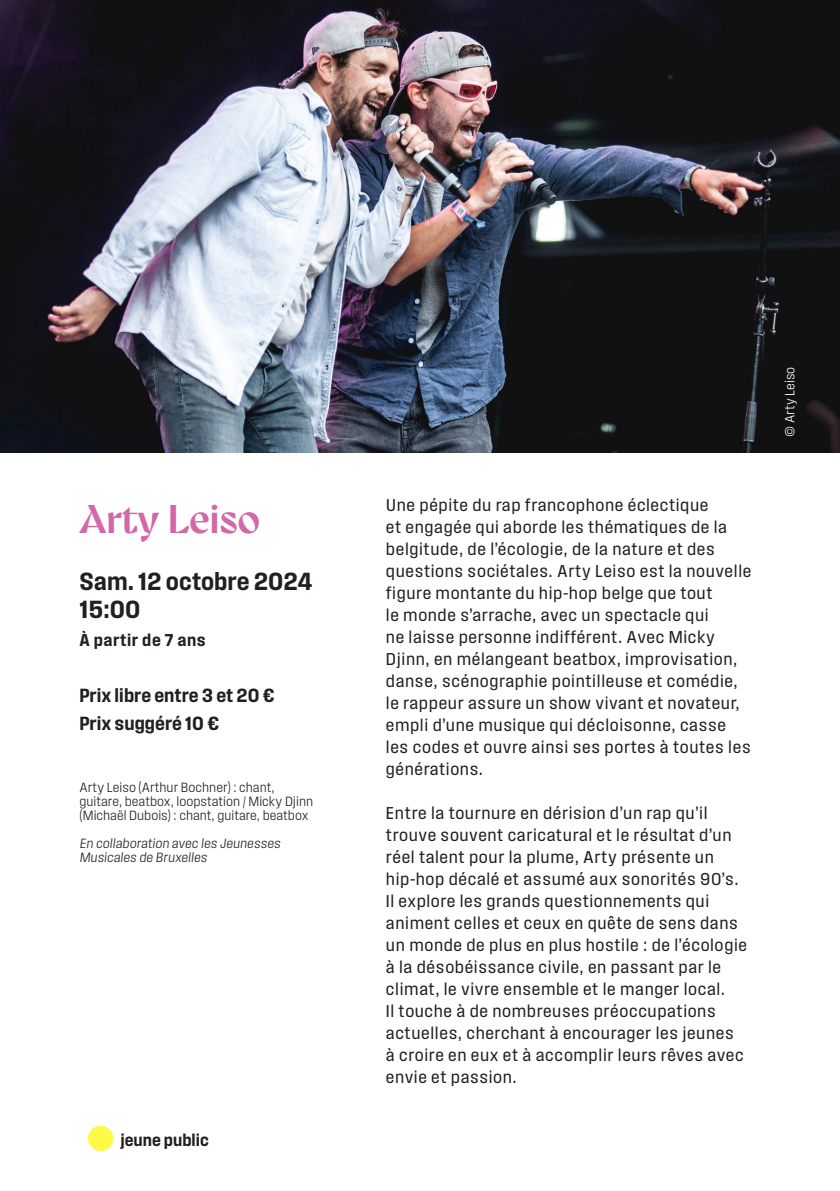
<style>
.page{position:relative;width:840px;height:1191px;background:#fff}
.page>*{position:absolute;margin:0;border:0;box-sizing:border-box;transform-origin:0 0}
.t1{font:300 40px "Gyst Variable Roman";color:#d268a8}
.t2{font:26px "Field Gothic No.54 Demi Compact";color:#231f20}
.t3{font:20px "Field Gothic No.54 Demi Compact";color:#231f20}
.t4{font:18px/22px "Field Gothic No.52 Reg Compact";letter-spacing:.03em;color:#231f20}
.t5{font:18px "Field Gothic No.54 Demi Compact";letter-spacing:.03em;color:#231f20}
.t6{font:18px "Field Gothic No.54 Demi Compact";letter-spacing:.005em;color:#231f20}
.t7{font:14px/14px "Field Gothic No.51 Light Compact";color:#231f20}
.t8{font:14px "Field Gothic No.51 Light Compact";color:#fff}
</style>
<div class="page">
<img style="left:0;top:0;width:839px;height:452px">
<div style="left:88px;top:1125px;width:25px;height:26px;background:#fffa48;border-radius:50%"></div>
<p class="t1" style="left:79px;top:497px;width:182px">Arty Leiso</p>
<p class="t2" style="left:79px;top:567px;width:235px">Sam. 12 octobre 2024</p>
<p class="t2" style="left:79px;top:595px;width:62px">15:00</p>
<p class="t5" style="left:79px;top:630px;width:128px">À partir de 7 ans</p>
<p class="t3" style="left:79px;top:684px;width:197px">Prix libre entre 3 et 20 €</p>
<p class="t3" style="left:79px;top:712px;width:141px">Prix suggéré 10 €</p>
<p class="t7" style="left:79px;top:780px;width:235px">Arty Leiso (Arthur Bochner) : chant, guitare, beatbox, loopstation / Micky Djinn (Michaël Dubois) : chant, guitare, beatbox</p>
<p class="t7" style="left:79px;top:836px;width:204px">En collaboration avec les Jeunesses<br>Musicales de Bruxelles</p>
<p class="t6" style="left:120px;top:1129px;width:90px">jeune public</p>
<p class="t4" style="left:386px;top:493px;width:366px">Une pépite du rap francophone éclectique<br>et engagée qui aborde les thématiques de la belgitude, de l’écologie, de la nature et des questions sociétales. Arty Leiso est la nouvelle figure montante du hip-hop belge que tout<br>le monde s’arrache, avec un spectacle qui<br>ne laisse personne indifférent. Avec Micky Djinn, en mélangeant beatbox, improvisation, danse, scénographie pointilleuse et comédie, le rappeur assure un show vivant et novateur, empli d’une musique qui décloisonne, casse les codes et ouvre ainsi ses portes à toutes les générations.</p>
<p class="t4" style="left:386px;top:801px;width:362px">Entre la tournure en dérision d’un rap qu’il trouve souvent caricatural et le résultat d’un réel talent pour la plume, Arty présente un hip-hop décalé et assumé aux sonorités 90’s.<br>Il explore les grands questionnements qui animent celles et ceux en quête de sens dans un monde de plus en plus hostile : de l’écologie à la désobéissance civile, en passant par le climat, le vivre ensemble et le manger local.<br>Il touche à de nombreuses préoccupations actuelles, cherchant à encourager les jeunes à croire en eux et à accomplir leurs rêves avec envie et passion.</p>
<p class="t8" style="left:781px;top:437px;width:72px;rotate:-90deg">© Arty Leiso</p>
</div>
